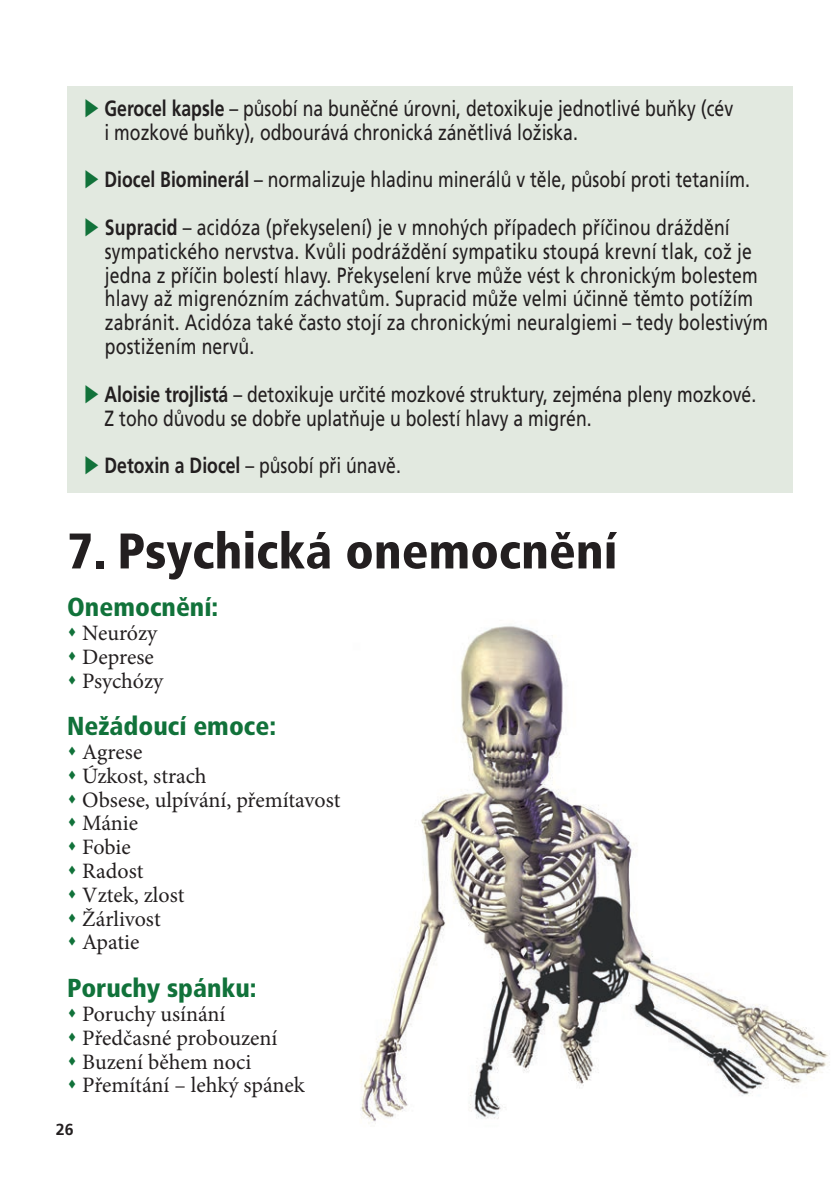
<style>
.page{position:relative;width:838px;height:1191px;background:#fff}
.page>*{position:absolute;margin:0;border:0;box-sizing:border-box;transform-origin:0 0}
.t1{font:900 condensed 50px "Frutiger OT";color:#231f20}
.t2{font:900 condensed 26px "Frutiger OT";color:#11723a}
.t3{font:22px/23.8px "Frutiger OT";letter-spacing:.01em;color:#231f20;scale:.8 1}
.t4{font:22px/23.8px "Minion Pro";color:#231f20}
.t5{font:700 16px "Frutiger OT";color:#231f20}
.s1{font-weight:700}
</style>
<div class="page">
<div style="left:67px;top:86px;width:726px;height:407px;background:#e2e9e0"></div>
<img style="left:360px;top:626px;width:468px;height:498px">
<p class="t3" style="left:105px;top:98px;width:787px"><span class="s1">Gerocel kapsle</span> – působí na buněčné úrovni, detoxikuje jednotlivé buňky (cév i mozkové buňky), odbourává chronická zánětlivá ložiska.</p>
<p class="t3" style="left:105px;top:158px;width:808px;line-height:47.6px"><span class="s1">Diocel Biominerál</span> – normalizuje hladinu minerálů v těle, působí proti tetaniím.<br><span class="s1">Supracid</span> – acidóza (překyselení) je v mnohých případech příčinou dráždění</p>
<p class="t3" style="left:105px;top:241px;width:830px">sympatického nervstva. Kvůli podráždění sympatiku stoupá krevní tlak, což je jedna z příčin bolestí hlavy. Překyselení krve může vést k chronickým bolestem hlavy až migrenózním záchvatům. Supracid může velmi účinně těmto potížím zabránit. Acidóza také často stojí za chronickými neuralgiemi – tedy bolestivým postižením nervů.</p>
<p class="t3" style="left:105px;top:384px;width:816px"><span class="s1">Aloisie trojlistá</span> – detoxikuje určité mozkové struktury, zejména pleny mozkové.<br>Z toho důvodu se dobře uplatňuje u bolestí hlavy a migrén.</p>
<p class="t3" style="left:105px;top:455px;width:372px"><span class="s1">Detoxin a Diocel</span> – působí při únavě.</p>
<h1 class="t1" style="left:67px;top:531px;width:552px">7. Psychická onemocnění</h1>
<p class="t2" style="left:67px;top:597px;width:153px">Onemocnění:</p>
<p class="t4" style="left:82px;top:623px;width:83px">Neurózy<br>Deprese<br>Psychózy</p>
<p class="t2" style="left:67px;top:716px;width:211px">Nežádoucí emoce:</p>
<p class="t4" style="left:82px;top:742px;width:260px">Agrese<br>Úzkost, strach<br>Obsese, ulpívání, přemítavost<br>Mánie<br>Fobie<br>Radost<br>Vztek, zlost<br>Žárlivost<br>Apatie</p>
<p class="t2" style="left:67px;top:977px;width:191px">Poruchy spánku:</p>
<p class="t4" style="left:82px;top:1004px;width:224px">Poruchy usínání<br>Předčasné probouzení<br>Buzení během noci<br>Přemítání – lehký spánek</p>
<p class="t5" style="left:56px;top:1123px;width:19px">26</p>
</div>
